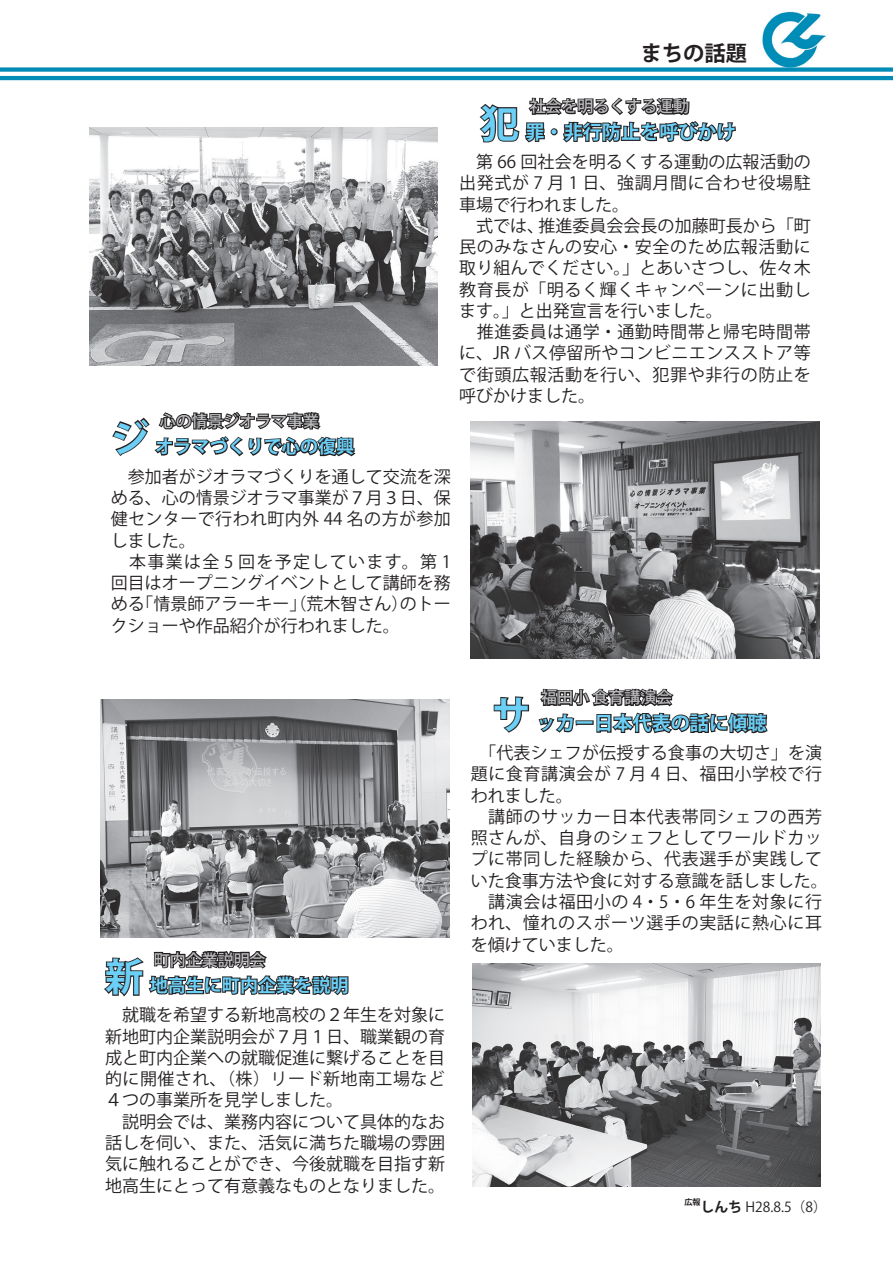
<style>
.page{position:relative;width:893px;height:1263px;background:#fff}
.page>*{position:absolute;margin:0;border:0;box-sizing:border-box;transform-origin:0 0}
.t1{font:700 38.25px "Koz Go Pro";color:#6bcff6}
.t2{font:700 21.3px "Koz Go Pro";color:#231f20}
.t3{font:700 19.2px "Koz Go Pro";color:#6bcff6}
.t4{font:700 18px "Koz Go Pro";color:#6bcff6}
.t5{font:16.95px/21.3px "Koz Go Pro";letter-spacing:.035em;color:#231f20}
.t6{font:16.95px/21.3px "Koz Go Pro";color:#231f20}
.t7{font:16.95px "Koz Go Pro";letter-spacing:.04em;color:#231f20}
.t8{font:16.95px "Koz Go Pro";letter-spacing:.025em;color:#231f20}
.t9{font:16.95px "Koz Go Pro";letter-spacing:.08em;color:#231f20}
.t10{font:500 15.9px "Koz Go Pro";color:#bcbdc0}
.t11{font:13.8px "Koz Go Pro";color:#231f20}
.t12{font:700 8.1px "Koz Go Pro";color:#231f20}
.s1{font-weight:700}
</style>
<div class="page">
<img style="left:762px;top:11px;width:64px;height:56px">
<div style="left:0;top:67px;width:893px;height:5px;background:#008cb7"></div>
<hr style="left:0;top:76px;width:893px;height:4px;background:#008cb7">
<svg style="left:478px;top:67px;width:273px;height:76px"></svg>
<img style="left:89px;top:128px;width:349px;height:237px">
<svg style="left:112px;top:411px;width:244px;height:46px"></svg>
<img style="left:471px;top:421px;width:348px;height:238px">
<svg style="left:493px;top:696px;width:37px;height:37px"></svg>
<svg style="left:538px;top:688px;width:230px;height:46px"></svg>
<img style="left:101px;top:699px;width:348px;height:238px">
<svg style="left:101px;top:920px;width:249px;height:77px"></svg>
<img style="left:472px;top:964px;width:349px;height:223px">
<p class="t2" style="left:641px;top:39px;width:108px">まちの話題</p>
<h1 class="t1" style="left:111px;top:414px;width:40px">ジ</h1>
<p class="t10" style="left:160px;top:411px;width:161px">心の情景ジオラマ事業</p>
<p class="t4" style="left:155px;top:435px;width:200px">オラマづくりで心の復興</p>
<p class="t6" style="left:111px;top:466px;width:342px">　参加者がジオラマづくりを通して交流を深</p>
<p class="t6" style="left:111px;top:488px;width:342px">める、心の情景ジオラマ事業が７月３日、保</p>
<p class="t8" style="left:111px;top:508px;width:342px">健センターで行われ町内外 44 名の方が参加</p>
<p class="t6" style="left:111px;top:530px;width:87px">しました。</p>
<p class="t9" style="left:111px;top:551px;width:342px">　本事業は全 5 回を予定しています。第 1</p>
<p class="t6" style="left:111px;top:573px;width:342px">回目はオープニングイベントとして講師を務</p>
<p class="t6" style="left:400px;top:594px;width:53px">のトー</p>
<p class="t6" style="left:136px;top:594px;width:274px">「情景師アラーキー」（荒木智さん）</p>
<p class="t6" style="left:111px;top:594px;width:291px">める<br>クショーや作品紹介が行われました。</p>
<h1 class="t1" style="left:481px;top:99px;width:40px">犯</h1>
<p class="t10" style="left:530px;top:96px;width:161px">社会を明るくする運動</p>
<p class="t3" style="left:525px;top:120px;width:212px">罪・非行防止を呼びかけ</p>
<p class="t6" style="left:459px;top:152px;width:353px">　第 66 回社会を明るくする運動の広報活動の</p>
<p class="t7" style="left:459px;top:172px;width:353px">出発式が 7 月 1 日、強調月間に合わせ役場駐</p>
<p class="t6" style="left:459px;top:194px;width:172px">車場で行われました。</p>
<p class="t6" style="left:539px;top:215px;width:274px">推進委員会会長の加藤町長から「町</p>
<p class="t5" style="left:459px;top:215px;width:353px">　式では、<br>民のみなさんの安心・安全のため広報活動に取り組んでください。」とあいさつし、佐々木教育長が「明るく輝くキャンペーンに出動します。」と出発宣言を行いました。<br>　推進委員は通学・通勤時間帯と帰宅時間帯に、JR バス停留所やコンビニエンスストア等で街頭広報活動を行い、犯罪や非行の防止を呼びかけました。</p>
<h1 class="t1" style="left:105px;top:952px;width:40px">新</h1>
<p class="t10" style="left:154px;top:950px;width:113px">町内企業説明会</p>
<p class="t4" style="left:150px;top:974px;width:200px">地高生に町内企業を説明</p>
<p class="t6" style="left:105px;top:1005px;width:342px">　就職を希望する新地高校の２年生を対象に新地町内企業説明会が７月１日、職業観の育成と町内企業への就職促進に繋げることを目的に開催され、（株）リード新地南工場など<br>４つの事業所を見学しました。<br>　説明会では、業務内容について具体的なお話しを伺い、また、活気に満ちた職場の雰囲気に触れることができ、今後就職を目指す新地高生にとって有意義なものとなりました。</p>
<h1 class="t1" style="left:492px;top:690px;width:40px">サ</h1>
<p class="t10" style="left:541px;top:687px;width:133px">福田小食育講演会</p>
<p class="t3" style="left:537px;top:711px;width:231px">ッカー日本代表の話に傾聴</p>
<p class="t5" style="left:471px;top:743px;width:359px">　「代表シェフが伝授する食事の大切さ」を演題に食育講演会が 7 月 4 日、福田小学校で行われました。<br>　講師のサッカー日本代表帯同シェフの西芳照さんが、自身のシェフとしてワールドカップに帯同した経験から、代表選手が実践していた食事方法や食に対する意識を話しました。　講演会は福田小の ・4 ・5 6 年生を対象に行われ、憧れのスポーツ選手の実話に熱心に耳を傾けていました。</p>
<p class="t12" style="left:684px;top:1197px;width:18px">広報</p>
<p class="t11" style="left:701px;top:1198px;width:128px"><span class="s1">しんち</span> H28.8.5) (8</p>
</div>
